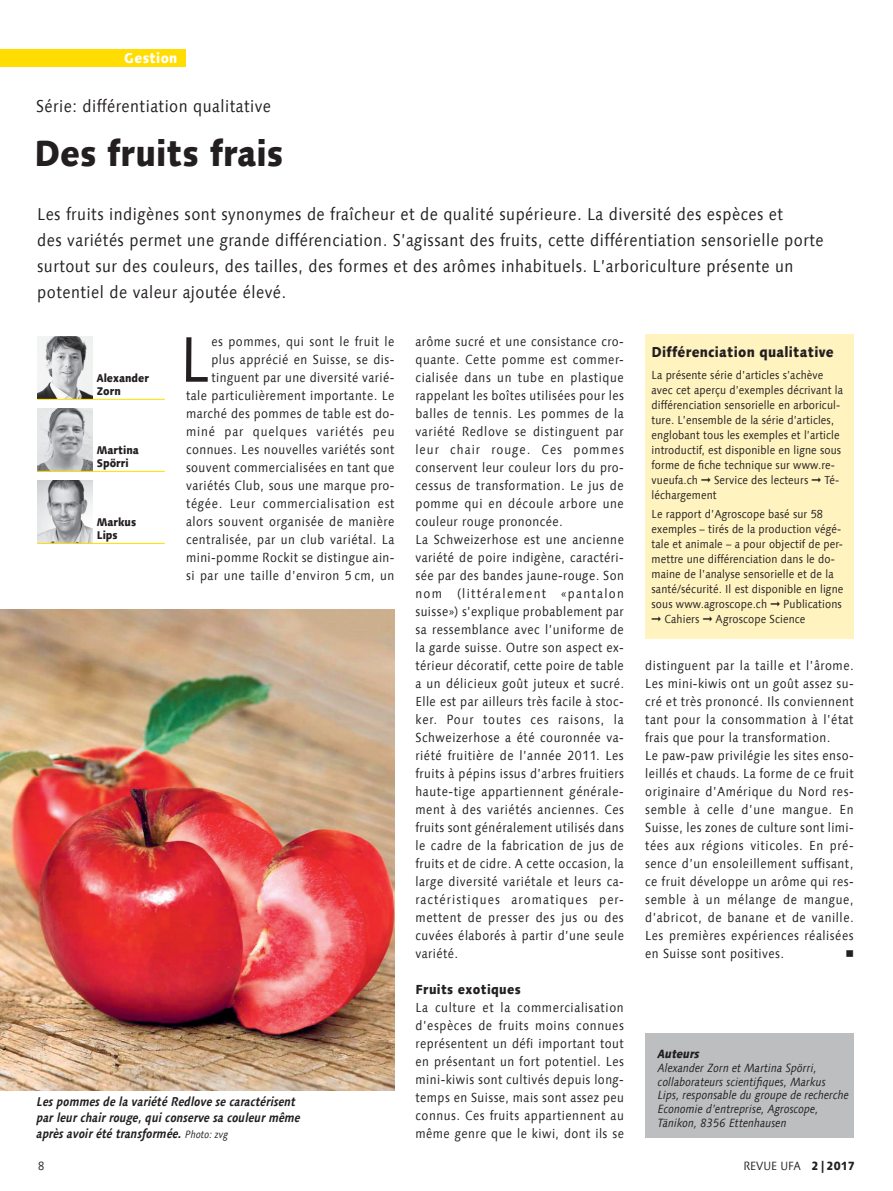
<style>
.page{position:relative;width:893px;height:1191px;background:#fff}
.page>*{position:absolute;margin:0;border:0;box-sizing:border-box;transform-origin:0 0}
.t1{font:64.2px "Linotype Syntax Com";color:#231f20;scale:.9 1}
.t2{font:800 36px "Linotype Syntax Com";color:#231f20;scale:.9 1}
.t3{font:17.25px/26.2px "Linotype Syntax Com";letter-spacing:.03em;color:#231f20;scale:.9 1}
.t4{font:800 14.25px "Linotype Syntax Com";letter-spacing:.02em;color:#231f20;scale:.9 1}
.t5{font:800 14.25px "Linotype Syntax Com";letter-spacing:.025em;color:#fff;scale:.9 1}
.t6{font:13.2px/18px "Linotype Syntax Com";letter-spacing:.04em;color:#231f20;scale:.9 1}
.t7{font:800 13.2px "Linotype Syntax Com";letter-spacing:.025em;color:#231f20;scale:.9 1}
.t8{font:13.2px "Universal Std Newswith Comm Pi";color:#231f20}
.t9{font:italic 700 12.75px/15.8px "Linotype Syntax Com";letter-spacing:.005em;color:#231f20;scale:.9 1}
.t10{font:italic 12px/14px "Linotype Syntax Com";color:#231f20;scale:.9 1}
.t11{font:12px "Linotype Syntax Com";color:#231f20;scale:.9 1}
.t12{font:italic 800 12px "Linotype Syntax Com";color:#231f20;scale:.9 1}
.t13{font:12px "Linotype Syntax Com";color:#231f20;scale:.88 1}
.t14{font:11.7px/15px "Linotype Syntax Com";letter-spacing:.01em;color:#231f20;scale:.9 1}
.t15{font:800 11.25px/13.5px "Linotype Syntax Com";color:#231f20;scale:.9 1}
.s1{font-weight:400;font-size:10.5px}
.s2{font-weight:800}
</style>
<div class="page">
<img style="left:37px;top:337px;width:55px;height:62px">
<img style="left:37px;top:409px;width:55px;height:62px">
<img style="left:37px;top:481px;width:55px;height:62px">
<hr style="left:37px;top:399px;width:128px;height:1px;background:#fd0">
<hr style="left:37px;top:471px;width:128px;height:1px;background:#fd0">
<hr style="left:37px;top:543px;width:128px;height:1px;background:#fd0">
<img style="left:0;top:609px;width:394px;height:481px">
<div style="left:0;top:49px;width:186px;height:17px;background:#fd0"></div>
<div style="left:645px;top:1033px;width:209px;height:105px;background:#bcbec0"></div>
<div style="left:645px;top:334px;width:209px;height:304px;background:#fff3bf"></div>
<p class="t5" style="left:124px;top:49px;width:60px">Gestion</p>
<h3 class="t3" style="left:36px;top:92px;width:262px">Série: différentiation qualitative</h3>
<h2 class="t2" style="left:34px;top:130px;width:279px">Des fruits frais</h2>
<p class="t3" style="left:37px;top:200px;width:875px">Les fruits indigènes sont synonymes de fraîcheur et de qualité supérieure. La diversité des espèces et<br>des variétés permet une grande différenciation. S’agissant des fruits, cette différentiation sensorielle porte surtout sur des couleurs, des tailles, des formes et des arômes inhabituels. L’arboriculture présente un potentiel de valeur ajoutée élevé.</p>
<p class="t6" style="left:186px;top:332px;width:233px;text-align:right">es pommes, qui sont le fruit le plus apprécié en Suisse, se dis&shy;tinguent par une diversité varié-<br>tale particulièrement importante. Le marché des pommes de table est do&shy;miné par quelques variétés peu connues. Les nouvelles variétés sont souvent commercialisées en tant que variétés Club, sous une marque pro&shy;tégée. Leur commercialisation est alors souvent organisée de manière centralisée, par un club variétal. La mini-pomme Rockit se distingue ain&shy;si par une taille d’environ 5 cm, un</p>
<p class="t6" style="left:415px;top:332px;width:233px">arôme sucré et une consistance cro&shy;quante. Cette pomme est commer&shy;cialisée dans un tube en plastique rappelant les boîtes utilisées pour les balles de tennis. Les pommes de la variété Redlove se distinguent par leur chair rouge. Ces pommes conservent leur couleur lors du pro&shy;cessus de transformation. Le jus de pomme qui en découle arbore une couleur rouge prononcée.<br>La Schweizerhose est une ancienne variété de poire indigène, caractéri&shy;sée par des bandes jaune-rouge. Son nom (littéralement «pantalon suisse») s’explique probablement par sa ressemblance avec l’uniforme de la garde suisse. Outre son aspect ex&shy;térieur décoratif, cette poire de table a un délicieux goût juteux et sucré.<br>Elle est par ailleurs très facile à stoc&shy;ker. Pour toutes ces raisons, la Schweizerhose a été couronnée va&shy;riété fruitière de l’année 2011. Les fruits à pépins issus d’arbres fruitiers haute-tige appartiennent générale&shy;ment à des variétés anciennes. Ces fruits sont généralement utilisés dans le cadre de la fabrication de jus de fruits et de cidre. A cette occasion, la large diversité variétale et leurs ca&shy;ractéristiques aromatiques per&shy;mettent de presser des jus ou des cuvées élaborés à partir d’une seule variété.</p>
<p class="t7" style="left:415px;top:981px;width:119px">Fruits exotiques</p>
<p class="t6" style="left:415px;top:998px;width:233px;text-align:justify">La culture et la commercialisation d’espèces de fruits moins connues représentent un défi important tout en présentant un fort potentiel. Les mini-kiwis sont cultivés depuis long&shy;temps en Suisse, mais sont assez peu connus. Ces fruits appartiennent au même genre que le kiwi, dont ils se</p>
<h1 class="t1" style="left:180px;top:319px;width:35px">L</h1>
<p class="t15" style="left:97px;top:371px;width:60px">Alexander<br>Zorn</p>
<p class="t15" style="left:97px;top:443px;width:48px">Martina<br>Spörri</p>
<p class="t15" style="left:97px;top:515px;width:45px">Markus<br>Lips</p>
<p class="t9" style="left:37px;top:1094px;width:294px">Les pommes de la variété Redlove se caractérisent par leur chair rouge, qui conserve sa couleur même après avoir été transformée. <span class="s1">Photo: zvg</span></p>
<p class="t4" style="left:652px;top:343px;width:204px">Différenciation qualitative</p>
<p class="t14" style="left:652px;top:367px;width:214px">La présente série d’articles s’achève avec cet aperçu d’exemples décrivant la différenciation sensorielle en arboricul&shy;ture. L’ensemble de la série d’articles, englobant tous les exemples et l’article introductif, est disponible en ligne sous forme de fiche technique sur www.re&shy;vueufa.ch ➞ Service des lecteurs ➞ Té&shy;léchargement</p>
<p class="t14" style="left:652px;top:506px;width:215px">Le rapport d’Agroscope basé sur 58 exemples – tirés de la production végé&shy;tale et animale – a pour objectif de per&shy;mettre une différenciation dans le do&shy;maine de l’analyse sensorielle et de la santé/sécurité. Il est disponible en ligne sous www.agroscope.ch ➞ Publications ➞ Cahiers ➞ Agroscope Science</p>
<p class="t6" style="left:645px;top:656px;width:233px">distinguent par la taille et l’ârome.<br>Les mini-kiwis ont un goût assez su&shy;cré et très prononcé. Ils conviennent tant pour la consommation à l’état frais que pour la transformation.<br>Le paw-paw privilégie les sites enso&shy;leillés et chauds. La forme de ce fruit originaire d’Amérique du Nord res&shy;semble à celle d’une mangue. En Suisse, les zones de culture sont limi&shy;tées aux régions viticoles. En pré&shy;sence d’un ensoleillement suffisant, ce fruit développe un arôme qui res&shy;semble à un mélange de mangue, d’abricot, de banane et de vanille.<br>Les premières expériences réalisées en Suisse sont positives.</p>
<p class="t8" style="left:846px;top:947px;width:9px">n</p>
<p class="t12" style="left:658px;top:1045px;width:48px">Auteurs</p>
<p class="t10" style="left:658px;top:1060px;width:214px">Alexander Zorn et Martina Spörri, collaborateurs scientifiques, Markus Lips, responsable du groupe de recherche Economie d’entreprise, Agroscope, Tänikon, 8356 Ettenhausen</p>
<p class="t13" style="left:37px;top:1156px;width:16px">14</p>
<p class="t11" style="left:742px;top:1156px;width:125px">REVUE UFA <span class="s2">1|2017</span></p>
<p class="t13" style="left:38px;top:1158px;width:9px">8</p>
<p class="t11" style="left:743px;top:1158px;width:125px">REVUE UFA <span class="s2">2|2017</span></p>
</div>
